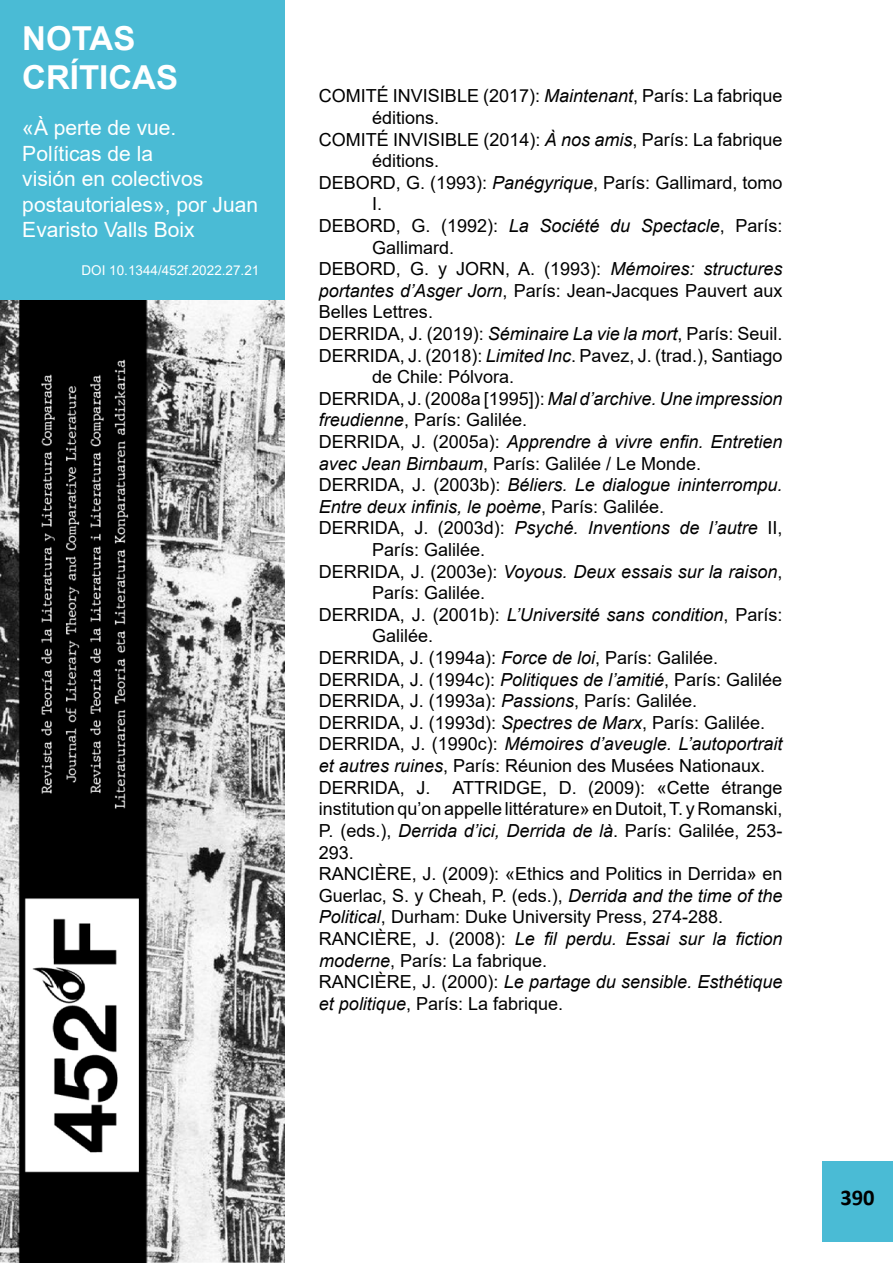
<style>
.page{position:relative;width:893px;height:1263px;background:#fff}
.page>*{position:absolute;margin:0;border:0;box-sizing:border-box;transform-origin:0 0}
.t1{font:700 33px/39px "Arial";color:#fff}
.t2{font:700 22.5px "Calibri";color:#000}
.t3{font:21px/25.5px "Arial";color:#fff}
.t4{font:18px "Arial";color:#000}
.t5{font:italic 18px "Arial";color:#000}
.t6{font:13.5px "Arial";color:#fff}
.s1{font-style:italic}
.s2{font-style:normal}
</style>
<div class="page">
<img style="left:0;top:299px;width:285px;height:964px">
<div style="left:0;top:0;width:284px;height:300px;background:#4abbd5"></div>
<div style="left:822px;top:1161px;width:71px;height:81px;background:#4abbd5"></div>
<h1 class="t1" style="left:22px;top:19px;width:157px">NOTAS<br>CRÍTICAS</h1>
<p class="t3" style="left:22px;top:115px;width:237px">«À perte de vue.<br>Políticas de la<br>visión en colectivos postautoriales», por Juan<br>Evaristo Valls Boix</p>
<p class="t6" style="left:81px;top:261px;width:179px">DOI 10.1344/452f.2022.27.21</p>
<p class="t4" style="left:319px;top:84px;width:465px">COMITÉ INVISIBLE (2017): <span class="s1">Maintenant</span>, París: La fabrique</p>
<p class="t4" style="left:372px;top:105px;width:69px">éditions.</p>
<p class="t4" style="left:319px;top:127px;width:465px">COMITÉ INVISIBLE (2014): <span class="s1">À nos amis</span>, París: La fabrique</p>
<p class="t4" style="left:372px;top:148px;width:69px">éditions.</p>
<p class="t4" style="left:319px;top:170px;width:465px">DEBORD, G. (1993): <span class="s1">Panégyrique</span>, París: Gallimard, tomo</p>
<p class="t4" style="left:372px;top:192px;width:12px">I.</p>
<p class="t4" style="left:319px;top:213px;width:465px">DEBORD, G. (1992): <span class="s1">La Société du Spectacle</span>, París:</p>
<p class="t4" style="left:372px;top:235px;width:84px">Gallimard.</p>
<p class="t4" style="left:319px;top:256px;width:465px">DEBORD, G. y JORN, A. (1993): <span class="s1">Mémoires: structures</span></p>
<p class="t4" style="left:319px;top:278px;width:465px"><span class="s1">portantes d’Asger Jorn</span>, París: Jean-Jacques Pauvert aux</p>
<p class="t4" style="left:319px;top:300px;width:116px">Belles Lettres.</p>
<p class="t4" style="left:319px;top:321px;width:465px">DERRIDA, J. (2019): <span class="s1">Séminaire La vie la mort</span>, París: Seuil.</p>
<p class="t4" style="left:319px;top:343px;width:465px">DERRIDA, J. (2018): <span class="s1">Limited Inc</span>. Pavez, J. (trad.), Santiago</p>
<p class="t4" style="left:372px;top:364px;width:144px">de Chile: Pólvora.</p>
<p class="t5" style="left:319px;top:387px;width:465px"><span class="s2">DERRIDA, J. (2008a [1995]):</span> Mal d’archive. Une impression</p>
<p class="t4" style="left:319px;top:408px;width:210px"><span class="s1">freudienne</span>, París: Galilée.</p>
<p class="t5" style="left:319px;top:430px;width:465px"><span class="s2">DERRIDA, J. (2005a):</span> Apprendre à vivre enfin. Entretien</p>
<p class="t4" style="left:319px;top:451px;width:384px"><span class="s1">avec Jean Birnbaum</span>, París: Galilée / Le Monde.</p>
<p class="t5" style="left:319px;top:473px;width:465px"><span class="s2">DERRIDA, J. (2003b):</span> Béliers. Le dialogue ininterrompu.</p>
<p class="t5" style="left:319px;top:495px;width:347px">Entre deux infinis, le poème<span class="s2">, París: Galilée.</span></p>
<p class="t5" style="left:319px;top:516px;width:465px"><span class="s2">DERRIDA, J. (2003d):</span> Psyché. Inventions de l’autre <span class="s2">II,</span></p>
<p class="t4" style="left:372px;top:537px;width:115px">París: Galilée.</p>
<p class="t5" style="left:319px;top:560px;width:465px"><span class="s2">DERRIDA, J. (2003e):</span> Voyous. Deux essais sur la raison<span class="s2">,</span></p>
<p class="t4" style="left:372px;top:580px;width:115px">París: Galilée.</p>
<p class="t4" style="left:319px;top:602px;width:465px">DERRIDA, J. (2001b): <span class="s1">L’Université sans condition</span>, París:</p>
<p class="t4" style="left:372px;top:624px;width:63px">Galilée.</p>
<p class="t4" style="left:319px;top:645px;width:401px">DERRIDA, J. (1994a): <span class="s1">Force de loi</span>, París: Galilée.</p>
<p class="t4" style="left:319px;top:667px;width:465px">DERRIDA, J. (1994c): <span class="s1">Politiques de l’amitié</span>, París: Galilée</p>
<p class="t4" style="left:319px;top:688px;width:380px">DERRIDA, J. (1993a): <span class="s1">Passions</span>, París: Galilée.</p>
<p class="t4" style="left:319px;top:710px;width:448px">DERRIDA, J. (1993d): <span class="s1">Spectres de Marx</span>, París: Galilée.</p>
<p class="t5" style="left:319px;top:732px;width:465px"><span class="s2">DERRIDA, J. (1990c):</span> Mémoires d’aveugle. L’autoportrait</p>
<p class="t4" style="left:319px;top:753px;width:448px"><span class="s1">et autres ruines</span>, París: Réunion des Musées Nationaux.</p>
<p class="t4" style="left:319px;top:775px;width:465px">DERRIDA, J. ATTRIDGE, D. (2009): «Cette étrange</p>
<p class="t4" style="left:319px;top:796px;width:465px">institution qu’on appelle littérature» en Dutoit, T. y Romanski,</p>
<p class="t4" style="left:319px;top:818px;width:465px">P. (eds.), <span class="s1">Derrida d’ici, Derrida de là</span>. París: Galilée, 253-</p>
<p class="t4" style="left:319px;top:840px;width:37px">293.</p>
<p class="t4" style="left:319px;top:861px;width:465px">RANCIÈRE, J. (2009): «Ethics and Politics in Derrida» en</p>
<p class="t4" style="left:319px;top:883px;width:465px">Guerlac, S. y Cheah, P. (eds.), <span class="s1">Derrida and the time of the</span></p>
<p class="t4" style="left:319px;top:904px;width:406px"><span class="s1">Political</span>, Durham: Duke University Press, 274-288.</p>
<p class="t5" style="left:319px;top:927px;width:465px"><span class="s2">RANCIÈRE, J. (2008):</span> Le fil perdu. Essai sur la fiction</p>
<p class="t4" style="left:319px;top:948px;width:230px"><span class="s1">moderne</span>, París: La fabrique.</p>
<p class="t5" style="left:319px;top:970px;width:465px"><span class="s2">RANCIÈRE, J. (2000):</span> Le partage du sensible. Esthétique</p>
<p class="t4" style="left:319px;top:991px;width:246px"><span class="s1">et politique</span>, París: La fabrique.</p>
<p class="t2" style="left:840px;top:1181px;width:36px">390</p>
</div>
